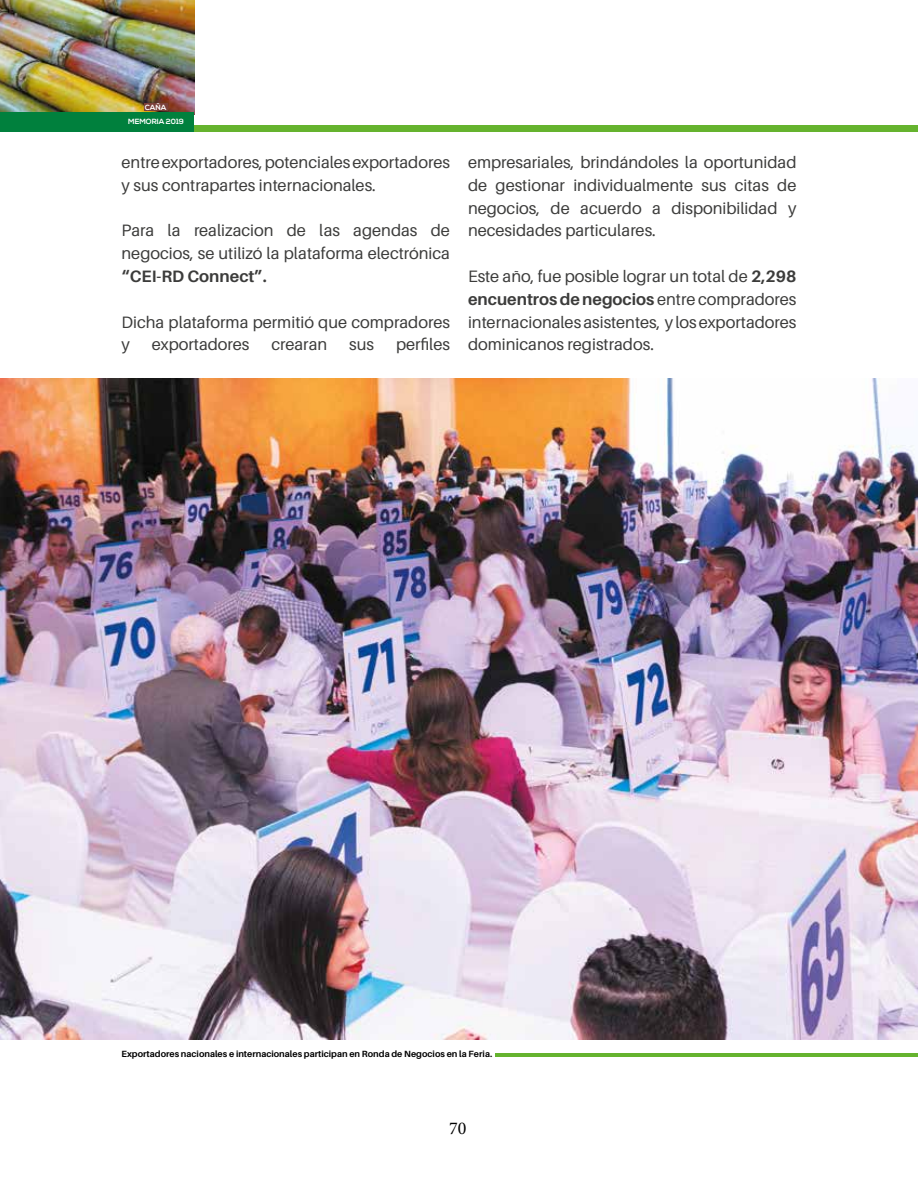
<style>
.page{position:relative;width:918px;height:1188px;background:#fff}
.page>*{position:absolute;margin:0;border:0;box-sizing:border-box;transform-origin:0 0}
.t1{font:18px "Minion Pro";color:#000}
.t2{font:16.5px/22.8px "Aileron";color:#3c3c3b}
.t3{font:700 16.5px "Aileron";color:#3c3c3b}
.t4{font:700 9px "Aileron";color:#000}
.t5{font:700 7.5px "Nexa";color:#fff}
.s1{font-weight:700}
</style>
<div class="page">
<img style="left:0;top:0;width:194px;height:112px">
<div style="left:144px;top:103px;width:24px;height:8px;background:#7a3f39"></div>
<div style="left:0;top:112px;width:188px;height:20px;background:#00803d"></div>
<div style="left:188px;top:112px;width:6px;height:20px;background:#00803d"></div>
<div style="left:194px;top:125px;width:724px;height:7px;background:#65b32e"></div>
<img style="left:0;top:378px;width:918px;height:661px">
<hr style="left:495px;top:1054px;width:423px;height:3px;background:#65b32e">
<p class="t5" style="left:145px;top:103px;width:23px">CAÑA</p>
<p class="t5" style="left:128px;top:117px;width:57px">MEMORIA 2019</p>
<p class="t2" style="left:122px;top:151px;width:330px">entre exportadores, potenciales exportadores y sus contrapartes internacionales.</p>
<p class="t2" style="left:122px;top:219px;width:330px">Para la realizacion de las agendas de negocios, se utilizó la plataforma electrónica</p>
<p class="t3" style="left:122px;top:267px;width:147px">“CEI-RD Connect”.</p>
<p class="t2" style="left:122px;top:311px;width:330px">Dicha plataforma permitió que compradores y</p>
<p class="t2" style="left:152px;top:333px;width:99px">exportadores</p>
<p class="t2" style="left:271px;top:333px;width:57px">crearan</p>
<p class="t2" style="left:349px;top:333px;width:26px">sus</p>
<p class="t2" style="left:396px;top:333px;width:55px">perfiles</p>
<p class="t2" style="left:468px;top:151px;width:330px;text-align:justify">empresariales, brindándoles la oportunidad de gestionar individualmente sus citas de negocios, de acuerdo a disponibilidad y necesidades particulares.</p>
<p class="t2" style="left:468px;top:265px;width:330px;text-align:justify">Este año, fue posible lograr un total de <span class="s1">2,298 encuentros de negocios</span> entre compradores internacionales asistentes, y los exportadores dominicanos registrados.</p>
<p class="t4" style="left:122px;top:1049px;width:372px">Exportadores nacionales e internacionales participan en Ronda de Negocios en la Feria.</p>
<p class="t1" style="left:449px;top:1117px;width:19px">70</p>
</div>
